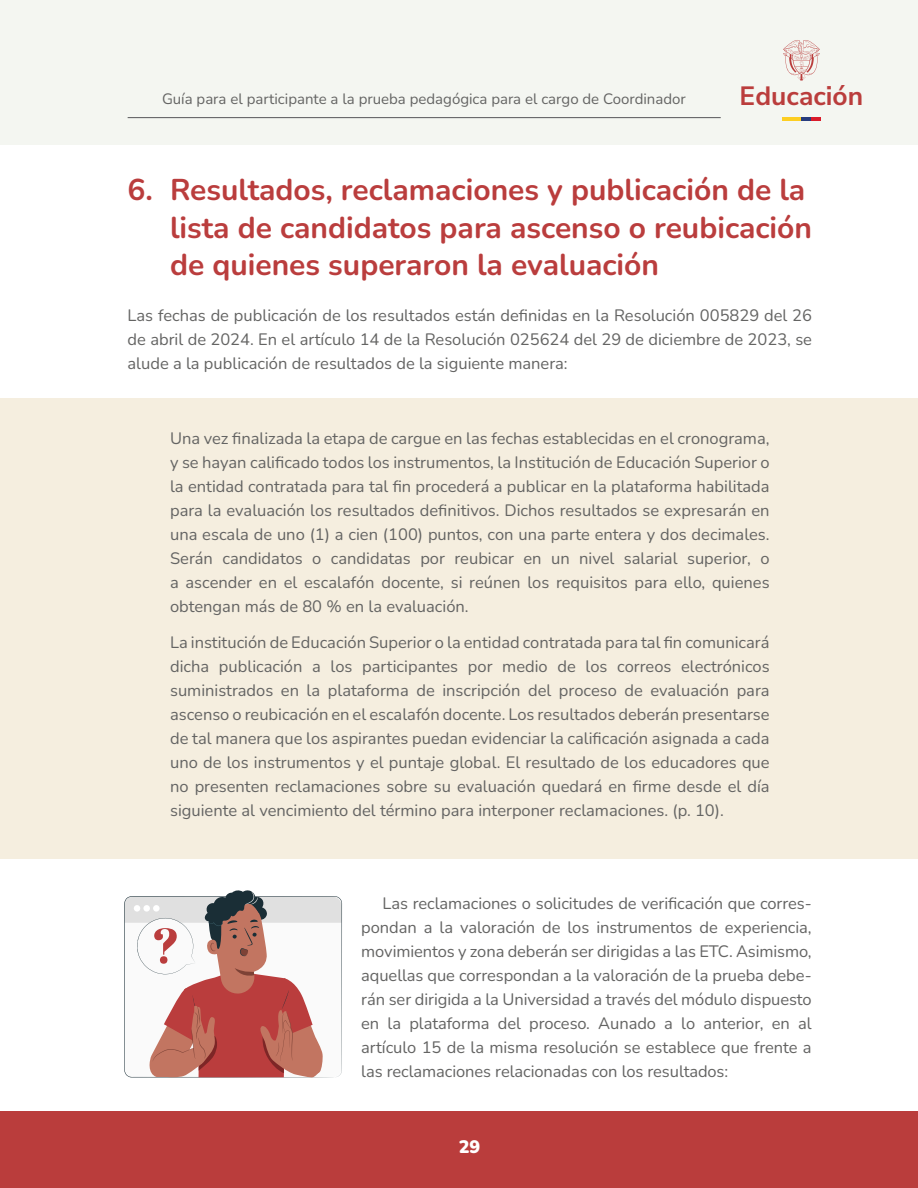
<style>
.page{position:relative;width:918px;height:1188px;background:#fff}
.page>*{position:absolute;margin:0;border:0;box-sizing:border-box;transform-origin:0 0}
.t1{font:700 30px/37.5px "Nunito";color:#ba3d3d}
.t2{font:200 26.4px "Nunito Sans 12 pt";color:#ba3d3c}
.t3{font:900 18px "Nunito";color:#fff}
.Citas{font:16.5px/24px "Nunito";color:#646463;text-align:justify}
.CTxT{font:16.5px/24px "Nunito";letter-spacing:-.005em;color:#646463;text-align:justify}
.CTxT_párrafo_1{font:16.5px/24px "Nunito";color:#646463;text-align:justify}
.t4{font:15px "Nunito";color:#646463}
</style>
<div class="page">
<div style="left:0;top:0;width:918px;height:145px;background:#f4f6f1"></div>
<div style="left:0;top:1112px;width:918px;height:76px;background:#ba3d3c"></div>
<hr style="left:128px;top:117px;width:593px;height:1px;background:#565659">
<svg style="left:783px;top:40px;width:37px;height:41px"></svg>
<hr style="left:782px;top:118px;width:19px;height:3px;background:#fdce22">
<svg style="left:801px;top:118px;width:19px;height:3px"></svg>
<div style="left:0;top:399px;width:918px;height:460px;background:#f5eedf"></div>
<svg style="left:124px;top:890px;width:218px;height:188px"></svg>
<p class="t4" style="left:162px;top:89px;width:525px">Guía para el participante a la prueba pedagógica para el cargo de Coordinador</p>
<h2 class="t2" style="left:740px;top:78px;width:125px">Educación</h2>
<p class="t1" style="left:170px;top:170px;width:644px;text-indent:-43px">6. Resultados, reclamaciones y publicación de la lista de candidatos para ascenso o reubicación de quienes superaron la evaluación</p>
<p class="CTxT_párrafo_1" style="left:128px;top:302px;width:686px">Las fechas de publicación de los resultados están definidas en la Resolución 005829 del 26 de abril de 2024. En el artículo 14 de la Resolución 025624 del 29 de diciembre de 2023, se alude a la publicación de resultados de la siguiente manera:</p>
<p class="Citas" style="left:170px;top:425px;width:601px">Una vez finalizada la etapa de cargue en las fechas establecidas en el cronograma, y se hayan calificado todos los instrumentos, la Institución de Educación Superior o la entidad contratada para tal fin procederá a publicar en la plataforma habilitada para la evaluación los resultados definitivos. Dichos resultados se expresarán en una escala de uno (1) a cien (100) puntos, con una parte entera y dos decimales.<br>Serán candidatos o candidatas por reubicar en un nivel salarial superior, o a ascender en el escalafón docente, si reúnen los requisitos para ello, quienes obtengan más de 80 % en la evaluación.</p>
<p class="Citas" style="left:170px;top:630px;width:601px">La institución de Educación Superior o la entidad contratada para tal fin comunicará dicha publicación a los participantes por medio de los correos electrónicos suministrados en la plataforma de inscripción del proceso de evaluación para ascenso o reubicación en el escalafón docente. Los resultados deberán presentarse de tal manera que los aspirantes puedan evidenciar la calificación asignada a cada uno de los instrumentos y el puntaje global. El resultado de los educadores que no presenten reclamaciones sobre su evaluación quedará en firme desde el día siguiente al vencimiento del término para interponer reclamaciones. (p. 10).</p>
<p class="CTxT" style="left:361px;top:891px;width:452px;text-indent:21px">Las reclamaciones o solicitudes de verificación que corres&shy;pondan a la valoración de los instrumentos de experiencia, movimientos y zona deberán ser dirigidas a las ETC. Asimismo, aquellas que correspondan a la valoración de la prueba debe&shy;rán ser dirigida a la Universidad a través del módulo dispuesto en la plataforma del proceso. Aunado a lo anterior, en al artículo 15 de la misma resolución se establece que frente a las reclamaciones relacionadas con los resultados:</p>
<p class="t3" style="left:459px;top:1134px;width:23px">29</p>
</div>
